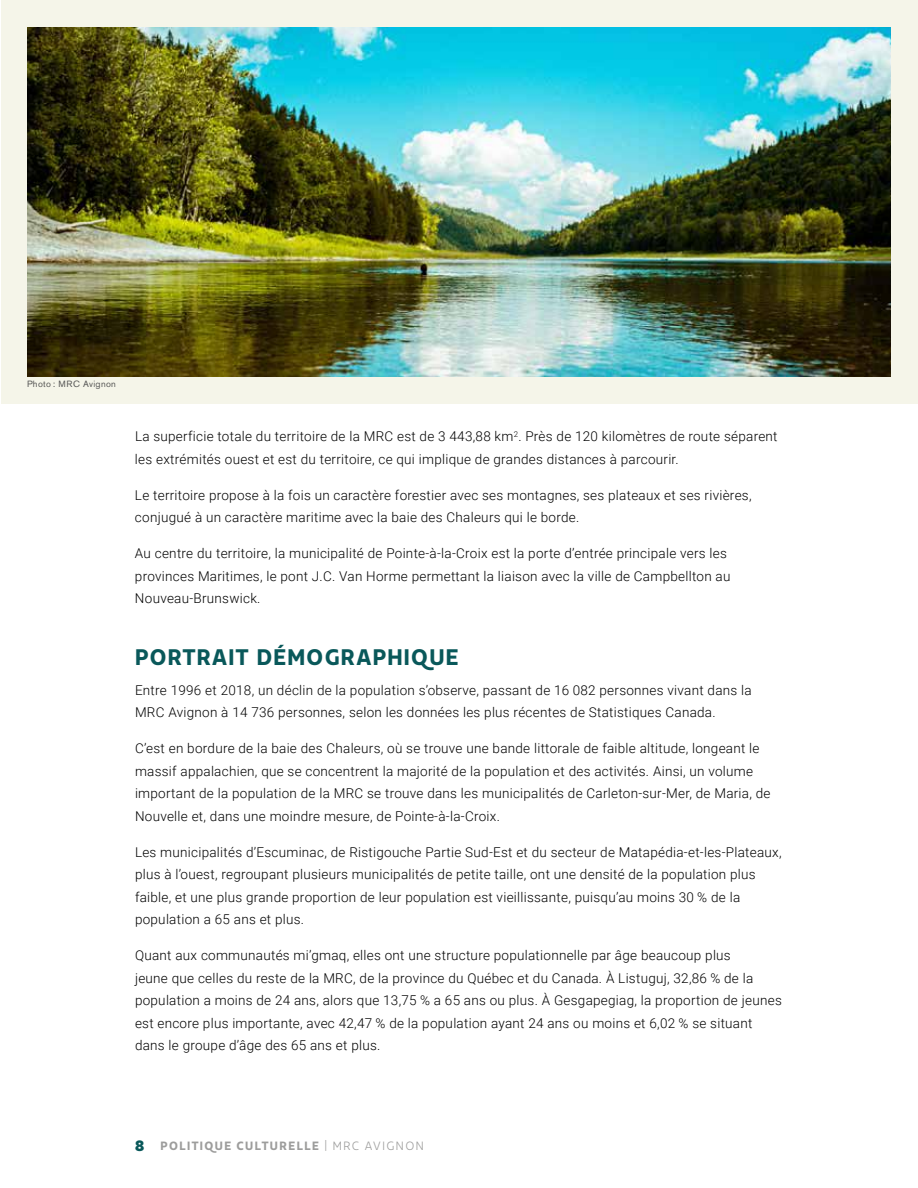
<style>
.page{position:relative;width:918px;height:1188px;background:#fff}
.page>*{position:absolute;margin:0;border:0;box-sizing:border-box;transform-origin:0 0}
.t1{font:800 22.5px "Kappa Display";letter-spacing:.06em;color:#09585a}
.t2{font:300 13.5px/22.5px "Roboto";letter-spacing:.02em;color:#000}
.t3{font:800 12px "Kappa Display";letter-spacing:.125em;color:#9d9d9c}
.t4{font:9px "Akzidenz Grotesk BE";letter-spacing:.04em;color:#575756}
.s1{font-weight:900;font-size:15px;color:#09585a}
.s2{font-weight:400}
</style>
<div class="page">
<div style="left:1px;top:0;width:917px;height:404px;background:#f5f5e9"></div>
<img style="left:27px;top:27px;width:864px;height:350px">
<p class="t4" style="left:27px;top:378px;width:91px">Photo : MRC Avignon</p>
<p class="t2" style="left:135px;top:424px;width:644px">La superficie totale du territoire de la MRC est de 3 443,88 km<sup>2</sup>. Près de 120 kilomètres de route séparent les extrémités ouest et est du territoire, ce qui implique de grandes distances à parcourir.</p>
<p class="t2" style="left:135px;top:483px;width:618px">Le territoire propose à la fois un caractère forestier avec ses montagnes, ses plateaux et ses rivières, conjugué à un caractère maritime avec la baie des Chaleurs qui le borde.</p>
<p class="t2" style="left:135px;top:542px;width:597px">Au centre du territoire, la municipalité de Pointe-à-la-Croix est la porte d’entrée principale vers les provinces Maritimes, le pont J.C. Van Horme permettant la liaison avec la ville de Campbellton au<br>Nouveau-Brunswick.</p>
<h1 class="t1" style="left:135px;top:643px;width:325px">PORTRAIT DÉMOGRAPHIQUE</h1>
<p class="t2" style="left:135px;top:678px;width:618px">Entre 1996 et 2018, un déclin de la population s’observe, passant de 16 082 personnes vivant dans la<br>MRC Avignon à 14 736 personnes, selon les données les plus récentes de Statistiques Canada.</p>
<p class="t2" style="left:135px;top:737px;width:637px">C’est en bordure de la baie des Chaleurs, où se trouve une bande littorale de faible altitude, longeant le massif appalachien, que se concentrent la majorité de la population et des activités. Ainsi, un volume important de la population de la MRC se trouve dans les municipalités de Carleton-sur-Mer, de Maria, de Nouvelle et, dans une moindre mesure, de Pointe-à-la-Croix.</p>
<p class="t2" style="left:135px;top:840px;width:648px">Les municipalités d’Escuminac, de Ristigouche Partie Sud-Est et du secteur de Matapédia-et-les-Plateaux, plus à l’ouest, regroupant plusieurs municipalités de petite taille, ont une densité de la population plus faible, et une plus grande proportion de leur population est vieillissante, puisqu’au moins 30 % de la population a 65 ans et plus.</p>
<p class="t2" style="left:135px;top:944px;width:648px">Quant aux communautés mi’gmaq, elles ont une structure populationnelle par âge beaucoup plus<br>jeune que celles du reste de la MRC, de la province du Québec et du Canada. À Listuguj, 32,86 % de la population a moins de 24 ans, alors que 13,75 % a 65 ans ou plus. À Gesgapegiag, la proportion de jeunes est encore plus importante, avec 42,47 % de la population ayant 24 ans ou moins et 6,02 % se situant dans le groupe d’âge des 65 ans et plus.</p>
<p class="t3" style="left:135px;top:1138px;width:290px"><span class="s1">8</span> POLITIQUE CULTURELLE <span class="s2">| MRC AVIGNON</span></p>
</div>
